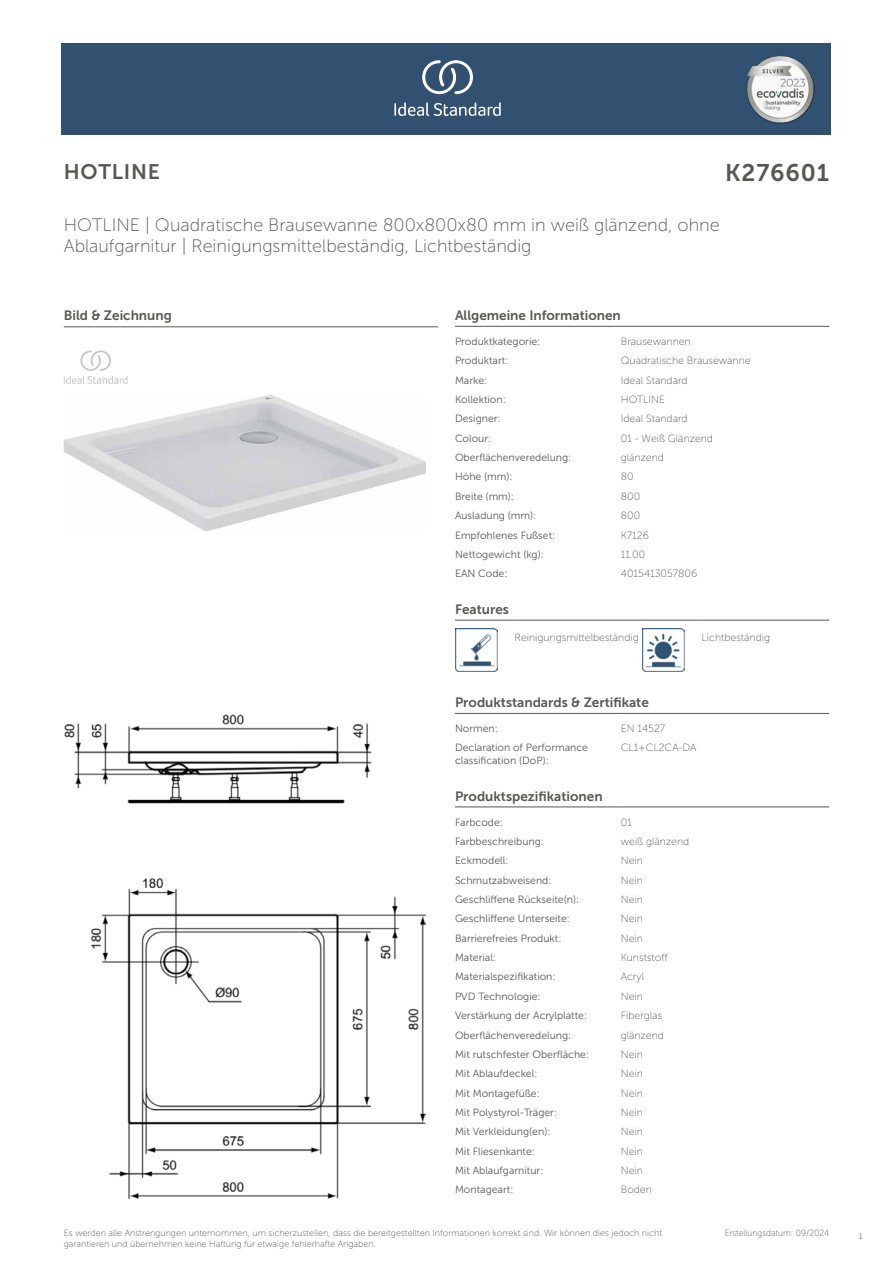
<style>
.page{position:relative;width:893px;height:1263px;background:#fff}
.page>*{position:absolute;margin:0;border:0;box-sizing:border-box;transform-origin:0 0}
.t1{font:24px "Museo Sans 700";letter-spacing:.035em;color:#575756}
.t2{font:21px "Museo Sans 700";letter-spacing:.035em;color:#575756}
.t3{font:18px/21.6px "Museo Sans 100";color:#575756}
.t4{font:13.5px "Museo Sans 700";color:#575756}
.t5{font:10.5px/12.6px "Museo Sans 300";color:#575756}
.t6{font:10.5px "Museo Sans 100";color:#575756}
.t7{font:9px/10.8px "Museo Sans 100";color:#575756}
.t8{font:9px "Museo Sans 100";color:#575756;scale:.95 1}
.t9{font:300 9px "Calibri";color:#575756;scale:.95 1}
</style>
<div class="page">
<div style="left:62px;top:43px;width:769px;height:91px;background:#325070"></div>
<hr style="left:455px;top:326px;width:166px;height:1px;background:#575756">
<hr style="left:621px;top:326px;width:208px;height:1px;background:#575756">
<hr style="left:455px;top:620px;width:59px;height:1px;background:#575756">
<hr style="left:514px;top:620px;width:128px;height:1px;background:#575756">
<hr style="left:642px;top:620px;width:60px;height:1px;background:#575756">
<hr style="left:702px;top:620px;width:127px;height:1px;background:#575756">
<img style="left:455px;top:629px;width:42px;height:42px">
<img style="left:642px;top:629px;width:43px;height:42px">
<hr style="left:455px;top:713px;width:166px;height:1px;background:#575756">
<hr style="left:621px;top:713px;width:208px;height:1px;background:#575756">
<hr style="left:455px;top:807px;width:166px;height:1px;background:#575756">
<hr style="left:621px;top:807px;width:208px;height:1px;background:#575756">
<img style="left:64px;top:714px;width:361px;height:484px">
<hr style="left:64px;top:327px;width:374px;height:1px;background:#575756">
<svg style="left:64px;top:350px;width:64px;height:34px"></svg>
<img style="left:64px;top:395px;width:361px;height:136px">
<svg style="left:394px;top:102px;width:107px;height:14px"></svg>
<svg style="left:422px;top:60px;width:51px;height:34px"></svg>
<img style="left:746px;top:56px;width:68px;height:67px">
<h2 class="t2" style="left:64px;top:160px;width:98px">HOTLINE</h2>
<h1 class="t1" style="left:725px;top:160px;width:105px">K276601</h1>
<h3 class="t3" style="left:64px;top:214px;width:657px">HOTLINE | Quadratische Brausewanne 800x800x80 mm in weiß glänzend, ohne<br>Ablaufgarnitur | Reinigungsmittelbeständig, Lichtbeständig</h3>
<p class="t4" style="left:64px;top:308px;width:110px">Bild &amp; Zeichnung</p>
<p class="t4" style="left:455px;top:308px;width:167px">Allgemeine Informationen</p>
<p class="t5" style="left:455px;top:335px;width:87px">Produktkategorie:</p>
<p class="t6" style="left:621px;top:336px;width:71px">Brausewannen</p>
<p class="t5" style="left:455px;top:354px;width:55px">Produktart:</p>
<p class="t6" style="left:621px;top:355px;width:131px">Quadratische Brausewanne</p>
<p class="t5" style="left:455px;top:374px;width:34px">Marke:</p>
<p class="t6" style="left:621px;top:374px;width:68px">Ideal Standard</p>
<p class="t5" style="left:455px;top:393px;width:52px">Kollektion:</p>
<p class="t6" style="left:621px;top:394px;width:46px">HOTLINE</p>
<p class="t5" style="left:455px;top:413px;width:47px">Designer:</p>
<p class="t6" style="left:621px;top:413px;width:68px">Ideal Standard</p>
<p class="t5" style="left:455px;top:432px;width:38px">Colour:</p>
<p class="t6" style="left:621px;top:433px;width:94px">01 - Weiß Glänzend</p>
<p class="t5" style="left:455px;top:451px;width:118px">Oberflächenveredelung:</p>
<p class="t6" style="left:621px;top:452px;width:45px">glänzend</p>
<p class="t5" style="left:455px;top:471px;width:59px">Höhe (mm):</p>
<p class="t6" style="left:621px;top:471px;width:14px">80</p>
<p class="t5" style="left:455px;top:490px;width:61px">Breite (mm):</p>
<p class="t6" style="left:621px;top:491px;width:21px">800</p>
<p class="t5" style="left:455px;top:509px;width:83px">Ausladung (mm):</p>
<p class="t6" style="left:621px;top:510px;width:21px">800</p>
<p class="t5" style="left:455px;top:529px;width:102px">Empfohlenes Fußset:</p>
<p class="t6" style="left:621px;top:529px;width:30px">K7126</p>
<p class="t5" style="left:455px;top:548px;width:90px">Nettogewicht (kg):</p>
<p class="t6" style="left:621px;top:549px;width:26px">11.00</p>
<p class="t5" style="left:455px;top:567px;width:54px">EAN Code:</p>
<p class="t6" style="left:621px;top:568px;width:78px">4015413057806</p>
<p class="t4" style="left:455px;top:602px;width:55px">Features</p>
<p class="t6" style="left:514px;top:632px;width:126px">Reinigungsmittelbeständig</p>
<p class="t6" style="left:702px;top:632px;width:70px">Lichtbeständig</p>
<p class="t4" style="left:455px;top:695px;width:195px">Produktstandards &amp; Zertifikate</p>
<p class="t5" style="left:455px;top:722px;width:44px">Normen:</p>
<p class="t6" style="left:621px;top:723px;width:46px">EN 14527</p>
<p class="t5" style="left:455px;top:742px;width:135px">Declaration of Performance classification (DoP):</p>
<p class="t6" style="left:621px;top:742px;width:77px">CL1+CL2CA-DA</p>
<p class="t4" style="left:455px;top:788px;width:149px">Produktspezifikationen</p>
<p class="t5" style="left:455px;top:816px;width:49px">Farbcode:</p>
<p class="t6" style="left:621px;top:816px;width:13px">01</p>
<p class="t5" style="left:455px;top:835px;width:90px">Farbbeschreibung:</p>
<p class="t6" style="left:621px;top:836px;width:70px">weiß glänzend</p>
<p class="t5" style="left:455px;top:854px;width:55px">Eckmodell:</p>
<p class="t6" style="left:621px;top:855px;width:24px">Nein</p>
<p class="t5" style="left:455px;top:874px;width:98px">Schmutzabweisend:</p>
<p class="t6" style="left:621px;top:874px;width:24px">Nein</p>
<p class="t5" style="left:455px;top:893px;width:126px">Geschliffene Rückseite(n):</p>
<p class="t6" style="left:621px;top:894px;width:24px">Nein</p>
<p class="t5" style="left:455px;top:912px;width:116px">Geschliffene Unterseite:</p>
<p class="t6" style="left:621px;top:913px;width:24px">Nein</p>
<p class="t5" style="left:455px;top:932px;width:108px">Barrierefreies Produkt:</p>
<p class="t6" style="left:621px;top:932px;width:24px">Nein</p>
<p class="t5" style="left:455px;top:951px;width:43px">Material:</p>
<p class="t6" style="left:621px;top:952px;width:48px">Kunststoff</p>
<p class="t5" style="left:455px;top:970px;width:102px">Materialspezifikation:</p>
<p class="t6" style="left:621px;top:971px;width:25px">Acryl</p>
<p class="t5" style="left:455px;top:990px;width:87px">PVD Technologie:</p>
<p class="t6" style="left:621px;top:991px;width:24px">Nein</p>
<p class="t5" style="left:455px;top:1009px;width:134px">Verstärkung der Acrylplatte:</p>
<p class="t6" style="left:621px;top:1010px;width:43px">Fiberglas</p>
<p class="t5" style="left:455px;top:1029px;width:118px">Oberflächenveredelung:</p>
<p class="t6" style="left:621px;top:1029px;width:45px">glänzend</p>
<p class="t5" style="left:455px;top:1048px;width:136px">Mit rutschfester Oberfläche:</p>
<p class="t6" style="left:621px;top:1049px;width:24px">Nein</p>
<p class="t5" style="left:455px;top:1067px;width:84px">Mit Ablaufdeckel:</p>
<p class="t6" style="left:621px;top:1068px;width:24px">Nein</p>
<p class="t5" style="left:455px;top:1087px;width:86px">Mit Montagefüße:</p>
<p class="t6" style="left:621px;top:1087px;width:24px">Nein</p>
<p class="t5" style="left:455px;top:1106px;width:104px">Mit Polystyrol-Träger:</p>
<p class="t6" style="left:621px;top:1107px;width:24px">Nein</p>
<p class="t5" style="left:455px;top:1125px;width:97px">Mit Verkleidung(en):</p>
<p class="t6" style="left:621px;top:1126px;width:24px">Nein</p>
<p class="t5" style="left:455px;top:1145px;width:81px">Mit Fliesenkante:</p>
<p class="t6" style="left:621px;top:1145px;width:24px">Nein</p>
<p class="t5" style="left:455px;top:1164px;width:90px">Mit Ablaufgarnitur:</p>
<p class="t6" style="left:621px;top:1165px;width:24px">Nein</p>
<p class="t5" style="left:455px;top:1183px;width:60px">Montageart:</p>
<p class="t6" style="left:621px;top:1184px;width:33px">Boden</p>
<p class="t7" style="left:64px;top:1227px;width:600px">Es werden alle Anstrengungen unternommen, um sicherzustellen, dass die bereitgestellten Informationen korrekt sind. Wir können dies jedoch nicht garantieren und übernehmen keine Haftung für etwaige fehlerhafte Angaben.</p>
<p class="t8" style="left:725px;top:1228px;width:111px">Erstellungsdatum: 09/2024</p>
<p class="t9" style="left:858px;top:1230px;width:6px">1</p>
</div>
